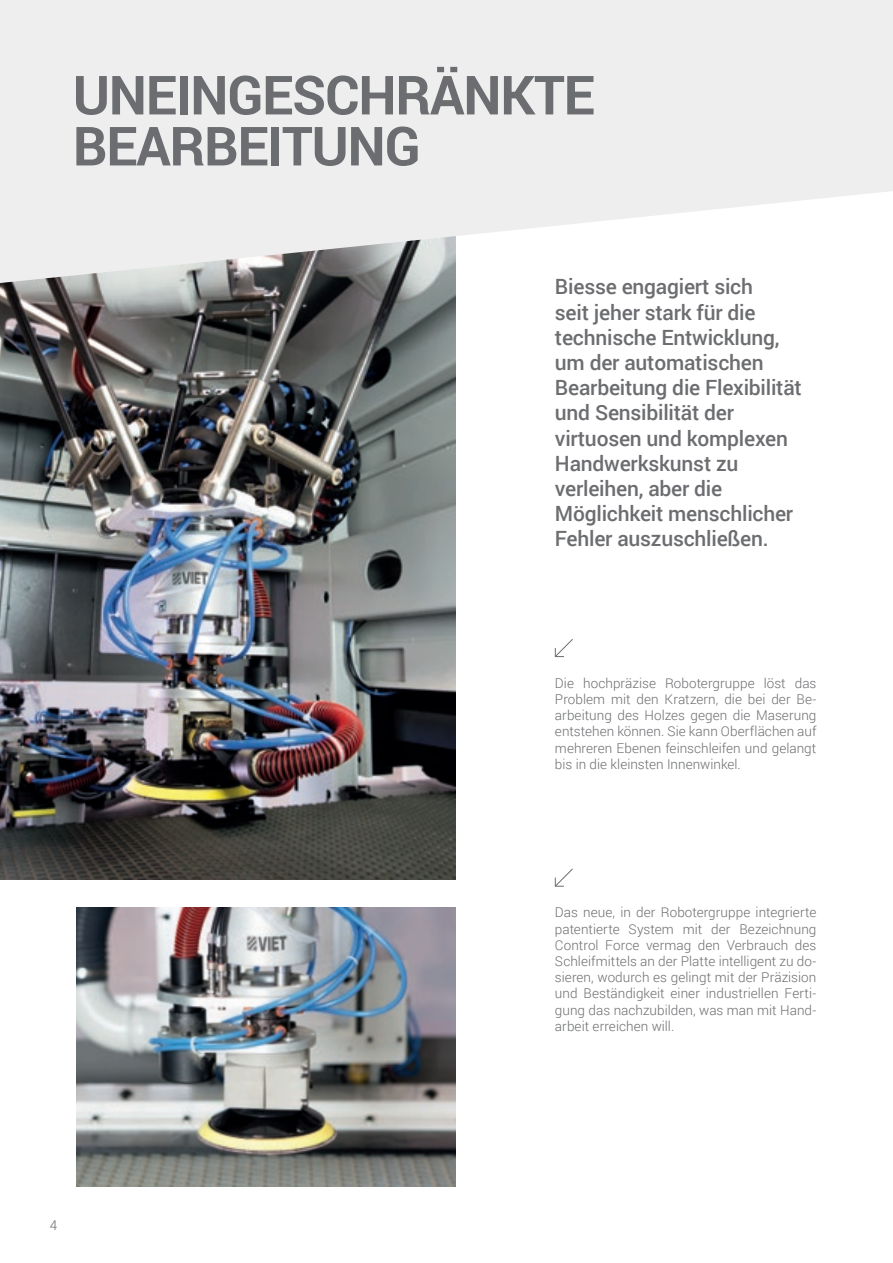
<style>
.page{position:relative;width:893px;height:1263px;background:#fff}
.page>*{position:absolute;margin:0;border:0;box-sizing:border-box;transform-origin:0 0}
._1_TITOLO_GRIGIO{font:700 54px "Roboto";letter-spacing:-.02em;color:#6c6d70}
.t1{font:500 21px/25.2px "Roboto";letter-spacing:-.01em;color:#6c6d70}
.t2{font:300 13.5px/16.2px "Roboto";letter-spacing:.005em;color:#6c6d70;text-align:justify}
</style>
<div class="page">
<img style="left:0;top:283px;width:455px;height:596px">
<svg style="left:0;top:0;width:893px;height:283px;background:#ececed"></svg>
<img style="left:77px;top:907px;width:378px;height:279px">
<svg style="left:554px;top:639px;width:19px;height:18px"></svg>
<svg style="left:554px;top:868px;width:19px;height:19px"></svg>
<p class="_1_TITOLO_GRIGIO" style="left:73px;top:57px;width:523px">UNEINGESCHRÄNKTE</p>
<p class="_1_TITOLO_GRIGIO" style="left:73px;top:108px;width:349px">BEARBEITUNG</p>
<p class="t1" style="left:555px;top:274px;width:248px">Biesse engagiert sich<br>seit jeher stark für die technische Entwicklung, um der automatischen<br>Bearbeitung die Flexibilität und Sensibilität der virtuosen und komplexen<br>Handwerkskunst zu verleihen, aber die<br>Möglichkeit menschlicher<br>Fehler auszuschließen.</p>
<p class="t2" style="left:555px;top:674px;width:263px">Die hochpräzise Robotergruppe löst das Problem mit den Kratzern, die bei der Be&shy;arbeitung des Holzes gegen die Maserung entstehen können. Sie kann Oberflächen auf mehreren Ebenen feinschleifen und gelangt bis in die kleinsten Innenwinkel.</p>
<p class="t2" style="left:555px;top:904px;width:263px">Das neue, in der Robotergruppe integrierte patentierte System mit der Bezeichnung Control Force vermag den Verbrauch des Schleifmittels an der Platte intelligent zu do&shy;sieren, wodurch es gelingt mit der Präzision und Beständigkeit einer industriellen Ferti&shy;gung das nachzubilden, was man mit Hand&shy;arbeit erreichen will.</p>
<p class="t2" style="left:50px;top:1216px;width:9px">4</p>
</div>
